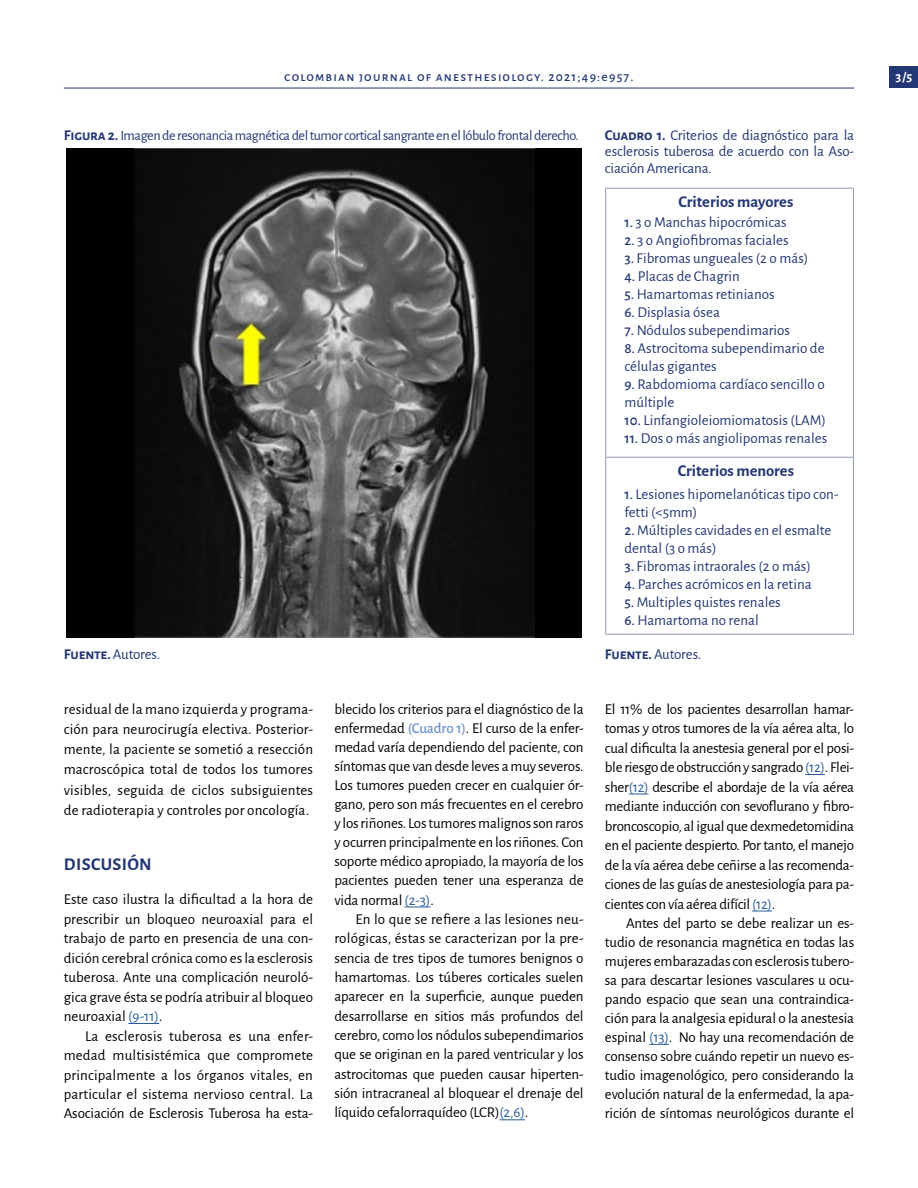
<style>
.page{position:relative;width:918px;height:1188px;background:#fff}
.page>*{position:absolute;margin:0;border:0;box-sizing:border-box;transform-origin:0 0}
.t1{font:700 18px "Alegreya Sans";letter-spacing:.02em;color:#233774}
.t2{font:700 16.5px "Alegreya Sans";color:#233774}
.t3{font:15px/19px "Alegreya Sans";letter-spacing:-.01em;color:#000;text-align:justify}
.t4{font:15px/18px "Alegreya Sans";color:#233774}
.t5{font:14.25px "Alegreya Sans";letter-spacing:-.03em;color:#233774}
.t6{font:500 13.5px "Alegreya Sans";letter-spacing:.09em;color:#233774}
.t7{font:700 13.5px "Alegreya Sans";color:#fff}
.s1{font-weight:700;font-size:15px}
.s2{font-weight:700}
.s3{font-weight:500}
.s4{color:#275b9b}
.s5{font-weight:500;color:#6d91ca}
</style>
<div class="page">
<div style="left:889px;top:67px;width:29px;height:21px;background:#233774"></div>
<hr style="left:64px;top:88px;width:790px;height:1px;background:#233774">
<div style="left:66px;top:148px;width:516px;height:490px;background:#000"></div>
<img style="left:135px;top:148px;width:400px;height:490px">
<svg style="left:805px;top:774px;width:20px;height:1px"></svg>
<svg style="left:629px;top:794px;width:20px;height:1px"></svg>
<svg style="left:752px;top:911px;width:20px;height:1px"></svg>
<svg style="left:649px;top:1044px;width:20px;height:1px"></svg>
<hr style="left:605px;top:188px;width:249px;height:1px;background:#949bb7">
<hr style="left:605px;top:189px;width:1px;height:268px;background:#949bb7">
<hr style="left:853px;top:189px;width:1px;height:268px;background:#949bb7">
<hr style="left:605px;top:457px;width:249px;height:1px;background:#949bb7">
<hr style="left:605px;top:458px;width:1px;height:176px;background:#949bb7">
<hr style="left:853px;top:458px;width:1px;height:176px;background:#949bb7">
<hr style="left:605px;top:634px;width:249px;height:1px;background:#949bb7">
<hr style="left:128px;top:1023px;width:31px;height:1px;background:#275b9b">
<svg style="left:405px;top:907px;width:25px;height:1px"></svg>
<svg style="left:499px;top:1120px;width:26px;height:1px"></svg>
<p class="t6" style="left:284px;top:67px;width:351px">colombian journal of anesthesiology. 2021;49:e957.</p>
<p class="t7" style="left:896px;top:66px;width:18px">3/5</p>
<p class="t5" style="left:64px;top:125px;width:516px"><span class="s1">Figura 2.</span> Imagen de resonancia magnética del tumor cortical sangrante en el lóbulo frontal derecho.</p>
<p class="t4" style="left:605px;top:126px;width:251px;line-height:16.5px;text-align:justify"><span class="s2">Cuadro 1.</span> Criterios de diagnóstico para la esclerosis tuberosa de acuerdo con la Aso&shy;ciación Americana.</p>
<p class="t2" style="left:679px;top:190px;width:116px">Criterios mayores</p>
<p class="t4" style="left:624px;top:212px;width:164px"><span class="s3">1.</span> 3 o Manchas hipocrómicas</p>
<p class="t4" style="left:624px;top:230px;width:166px"><span class="s3">2.</span> 3 o Angiofibromas faciales</p>
<p class="t4" style="left:624px;top:248px;width:186px"><span class="s3">3.</span> Fibromas ungueales (2 o más)</p>
<p class="t4" style="left:624px;top:266px;width:117px"><span class="s3">4.</span> Placas de Chagrin</p>
<p class="t4" style="left:624px;top:284px;width:152px"><span class="s3">5.</span> Hamartomas retinianos</p>
<p class="t4" style="left:624px;top:302px;width:97px"><span class="s3">6.</span> Displasia ósea</p>
<p class="t4" style="left:624px;top:320px;width:167px"><span class="s3">7.</span> Nódulos subependimarios</p>
<p class="t4" style="left:624px;top:338px;width:202px"><span class="s3">8.</span> Astrocitoma subependimario de células gigantes</p>
<p class="t4" style="left:624px;top:374px;width:202px"><span class="s3">9.</span> Rabdomioma cardíaco sencillo o múltiple</p>
<p class="t4" style="left:624px;top:410px;width:203px"><span class="s3">10.</span> Linfangioleiomiomatosis (LAM)</p>
<p class="t4" style="left:624px;top:428px;width:204px"><span class="s3">11.</span> Dos o más angiolipomas renales</p>
<p class="t2" style="left:678px;top:459px;width:118px">Criterios menores</p>
<p class="t4" style="left:624px;top:484px;width:216px"><span class="s3">1.</span> Lesiones hipomelanóticas tipo con&shy;fetti (&lt;5mm)</p>
<p class="t4" style="left:624px;top:520px;width:208px"><span class="s3">2.</span> Múltiples cavidades en el esmalte dental (3 o más)</p>
<p class="t4" style="left:624px;top:556px;width:188px"><span class="s3">3.</span> Fibromas intraorales (2 o más)</p>
<p class="t4" style="left:624px;top:574px;width:189px"><span class="s3">4.</span> Parches acrómicos en la retina</p>
<p class="t4" style="left:624px;top:592px;width:158px"><span class="s3">5.</span> Multiples quistes renales</p>
<p class="t4" style="left:624px;top:610px;width:136px"><span class="s3">6.</span> Hamartoma no renal</p>
<p class="t4" style="left:64px;top:645px;width:98px"><span class="s2">Fuente.</span> Autores.</p>
<p class="t4" style="left:605px;top:645px;width:98px"><span class="s2">Fuente.</span> Autores.</p>
<p class="t3" style="left:64px;top:698px;width:251px;line-height:20.2px">residual de la mano izquierda y programa&shy;ción para neurocirugía electiva. Posterior&shy;mente, la paciente se sometió a resección macroscópica total de todos los tumores visibles, seguida de ciclos subsiguientes de radioterapia y controles por oncología.</p>
<p class="t1" style="left:64px;top:851px;width:89px">DISCUSIÓN</p>
<p class="t3" style="left:64px;top:889px;width:251px;line-height:19.5px">Este caso ilustra la dificultad a la hora de prescribir un bloqueo neuroaxial para el trabajo de parto en presencia de una con&shy;dición cerebral crónica como es la esclerosis tuberosa. Ante una complicación neuroló&shy;gica grave ésta se podría atribuir al bloqueo neuroaxial <span class="s4">(9-11)</span>.</p>
<p class="t3" style="left:64px;top:1025px;width:251px;text-indent:21px">La esclerosis tuberosa es una enfer&shy;medad multisistémica que compromete principalmente a los órganos vitales, en particular el sistema nervioso central. La Asociación de Esclerosis Tuberosa ha esta-</p>
<p class="t3" style="left:334px;top:698px;width:251px">blecido los criterios para el diagnóstico de la enfermedad <span class="s5">(Cuadro 1)</span>. El curso de la enfer&shy;medad varía dependiendo del paciente, con síntomas que van desde leves a muy severos.<br>Los tumores pueden crecer en cualquier ór&shy;gano, pero son más frecuentes en el cerebro y los riñones. Los tumores malignos son raros y ocurren principalmente en los riñones. Con soporte médico apropiado, la mayoría de los pacientes pueden tener una esperanza de vida normal <span class="s4">(2-3)</span>.</p>
<p class="t3" style="left:334px;top:909px;width:251px;text-indent:21px">En lo que se refiere a las lesiones neu&shy;rológicas, éstas se caracterizan por la pre&shy;sencia de tres tipos de tumores benignos o hamartomas. Los túberes corticales suelen aparecer en la superficie, aunque pueden desarrollarse en sitios más profundos del cerebro, como los nódulos subependimarios que se originan en la pared ventricular y los astrocitomas que pueden causar hiperten&shy;sión intracraneal al bloquear el drenaje del líquido cefalorraquídeo (LCR)<span class="s4">(2,6)</span>.</p>
<p class="t3" style="left:605px;top:698px;width:251px;line-height:19.5px">El 11% de los pacientes desarrollan hamar&shy;tomas y otros tumores de la vía aérea alta, lo cual dificulta la anestesia general por el posi&shy;ble riesgo de obstrucción y sangrado <span class="s4">(12)</span>. Flei&shy;sher<span class="s4">(12)</span> describe el abordaje de la vía aérea mediante inducción con sevoflurano y fibro&shy;broncoscopio, al igual que dexmedetomidina en el paciente despierto. Por tanto, el manejo de la vía aérea debe ceñirse a las recomenda&shy;ciones de las guías de anestesiología para pa&shy;cientes con vía aérea difícil <span class="s4">(12)</span>.</p>
<p class="t3" style="left:605px;top:912px;width:251px;text-indent:21px">Antes del parto se debe realizar un es&shy;tudio de resonancia magnética en todas las mujeres embarazadas con esclerosis tubero&shy;sa para descartar lesiones vasculares u ocu&shy;pando espacio que sean una contraindica&shy;ción para la analgesia epidural o la anestesia espinal <span class="s4">(13)</span>. No hay una recomendación de consenso sobre cuándo repetir un nuevo es&shy;tudio imagenológico, pero considerando la evolución natural de la enfermedad, la apa&shy;rición de síntomas neurológicos durante el</p>
</div>
